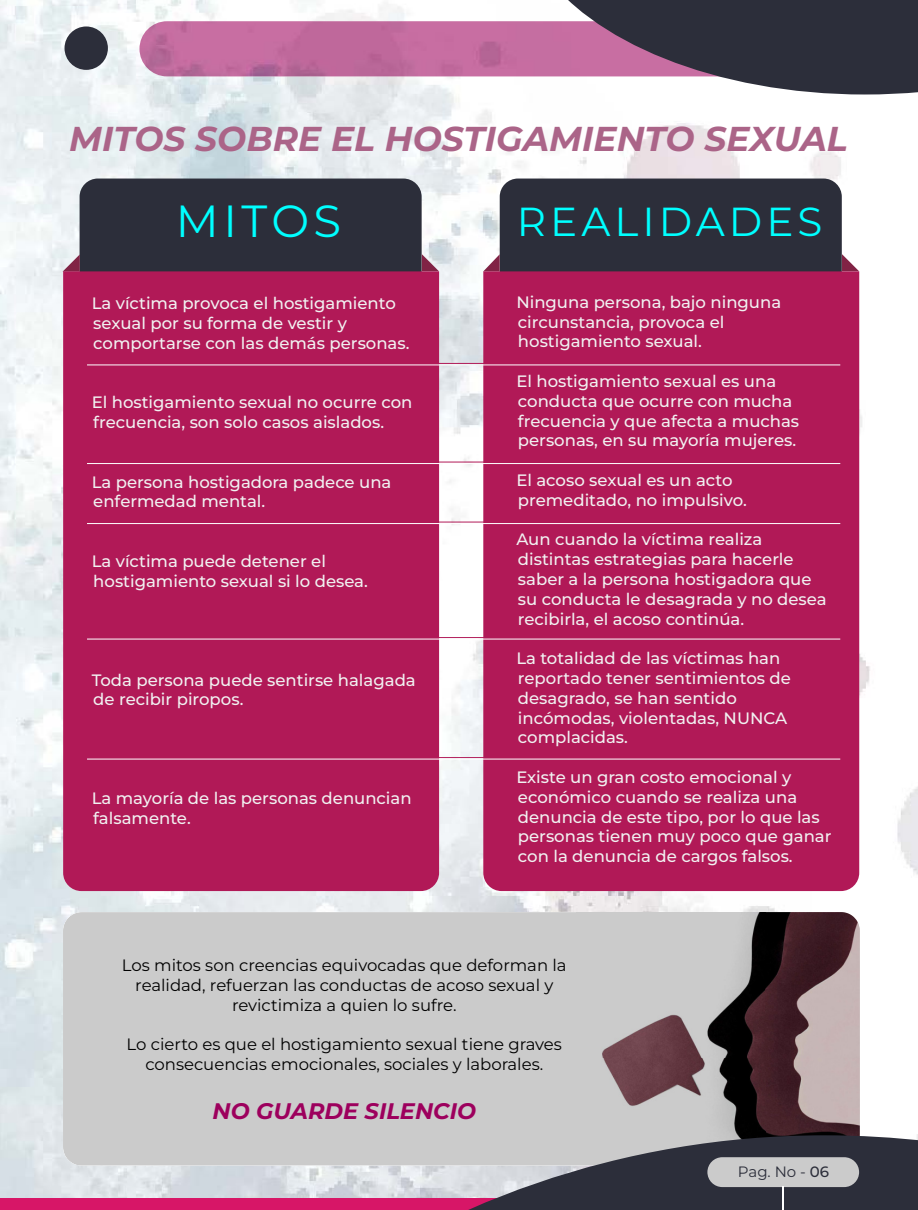
<style>
.page{position:relative;width:918px;height:1210px;background:#fff}
.page>*{position:absolute;margin:0;border:0;box-sizing:border-box;transform-origin:0 0}
.t1{font:45px "Montserrat";letter-spacing:.1em;color:#0ff}
.t2{font:40.5px "Montserrat";letter-spacing:.1em;color:#0ff}
.t3{font:italic 700 34.5px "Montserrat";color:#ab6488}
.t4{font:italic 700 22.5px "Montserrat";color:#9d005d}
.t5{font:500 16.5px/19.8px "Montserrat";color:#f1f1f1}
.t6{font:16.5px/19.8px "Montserrat";color:#000;text-align:center}
.t7{font:15px "Montserrat";color:#2c2e3a}
.s1{font-weight:500}
</style>
<div class="page">
<img style="left:0;top:0;width:100px;height:1199px">
<img style="left:100px;top:1166px;width:186px;height:33px">
<img style="left:100px;top:0;width:818px;height:912px">
<div style="left:63px;top:912px;width:513px;height:254px;background:#cbcbcb"></div>
<img style="left:859px;top:926px;width:1px;height:209px">
<img style="left:576px;top:912px;width:283px;height:223px">
<hr style="left:106px;top:363px;width:714px;height:1px;background:#b11957">
<hr style="left:106px;top:462px;width:714px;height:1px;background:#b11957">
<hr style="left:106px;top:522px;width:714px;height:1px;background:#b11957">
<hr style="left:106px;top:637px;width:714px;height:1px;background:#b11957">
<hr style="left:106px;top:757px;width:714px;height:1px;background:#b11957">
<div style="left:0;top:1199px;width:522px;height:11px;background:#d71667"></div>
<svg style="left:286px;top:1135px;width:632px;height:75px;background:#837a85"></svg>
<div style="left:707px;top:1157px;width:152px;height:30px;background:#cbcbcb;border-radius:15px"></div>
<svg style="left:782px;top:1187px;width:1px;height:23px"></svg>
<img style="left:139px;top:21px;width:401px;height:55px">
<div style="left:64px;top:26px;width:44px;height:44px;background:#2c2e3a;border-radius:50%"></div>
<div style="left:500px;top:179px;width:342px;height:92px;background:#2c2e3a"></div>
<svg style="left:483px;top:254px;width:17px;height:17px"></svg>
<svg style="left:842px;top:254px;width:17px;height:17px"></svg>
<div style="left:483px;top:271px;width:376px;height:620px;background:#b11957"></div>
<div style="left:80px;top:179px;width:342px;height:92px;background:#2c2e3a"></div>
<svg style="left:63px;top:254px;width:17px;height:17px"></svg>
<svg style="left:422px;top:254px;width:17px;height:17px"></svg>
<div style="left:63px;top:271px;width:376px;height:620px;background:#b11957"></div>
<hr style="left:87px;top:365px;width:753px;height:1px;background:#fff">
<hr style="left:87px;top:463px;width:753px;height:1px;background:#fff">
<hr style="left:87px;top:523px;width:753px;height:1px;background:#fff">
<hr style="left:87px;top:639px;width:753px;height:1px;background:#fff">
<hr style="left:87px;top:759px;width:753px;height:1px;background:#fff">
<svg style="left:540px;top:0;width:378px;height:95px;background:#645667"></svg>
<h3 class="t3" style="left:69px;top:116px;width:780px">MITOS SOBRE EL HOSTIGAMIENTO SEXUAL</h3>
<h1 class="t1" style="left:176px;top:191px;width:167px">MITOS</h1>
<p class="t5" style="left:92px;top:293px;width:319px">La víctima provoca el hostigamiento sexual por su forma de vestir y comportarse con las demás personas.</p>
<p class="t5" style="left:92px;top:392px;width:322px">El hostigamiento sexual no ocurre con frecuencia, son solo casos aislados.</p>
<p class="t5" style="left:92px;top:471px;width:301px">La persona hostigadora padece una enfermedad mental.</p>
<p class="t5" style="left:92px;top:551px;width:278px">La víctima puede detener el hostigamiento sexual si lo desea.</p>
<p class="t5" style="left:92px;top:669px;width:326px">Toda persona puede sentirse halagada de recibir piropos.</p>
<p class="t5" style="left:92px;top:788px;width:321px">La mayoría de las personas denuncian falsamente.</p>
<h2 class="t2" style="left:517px;top:194px;width:307px">REALIDADES</h2>
<p class="t5" style="left:516px;top:292px;width:266px">Ninguna persona, bajo ninguna circunstancia, provoca el hostigamiento sexual.</p>
<p class="t5" style="left:516px;top:371px;width:284px">El hostigamiento sexual es una conducta que ocurre con mucha frecuencia y que afecta a muchas personas, en su mayoría mujeres.</p>
<p class="t5" style="left:516px;top:470px;width:232px">El acoso sexual es un acto premeditado, no impulsivo.</p>
<p class="t5" style="left:516px;top:529px;width:312px">Aun cuando la víctima realiza distintas estrategias para hacerle saber a la persona hostigadora que su conducta le desagrada y no desea recibirla, el acoso continúa.</p>
<p class="t5" style="left:516px;top:648px;width:276px">La totalidad de las víctimas han reportado tener sentimientos de desagrado, se han sentido incómodas, violentadas, NUNCA complacidas.</p>
<p class="t5" style="left:516px;top:767px;width:317px">Existe un gran costo emocional y económico cuando se realiza una denuncia de este tipo, por lo que las personas tienen muy poco que ganar con la denuncia de cargos falsos.</p>
<p class="t6" style="left:122px;top:955px;width:446px">Los mitos son creencias equivocadas que deforman la realidad, refuerzan las conductas de acoso sexual y revictimiza a quien lo sufre.</p>
<p class="t6" style="left:127px;top:1034px;width:437px">Lo cierto es que el hostigamiento sexual tiene graves consecuencias emocionales, sociales y laborales.</p>
<h3 class="t4" style="left:212px;top:1096px;width:265px">NO GUARDE SILENCIO</h3>
<p class="t7" style="left:738px;top:1161px;width:93px">Pag. No - <span class="s1">06</span></p>
</div>
